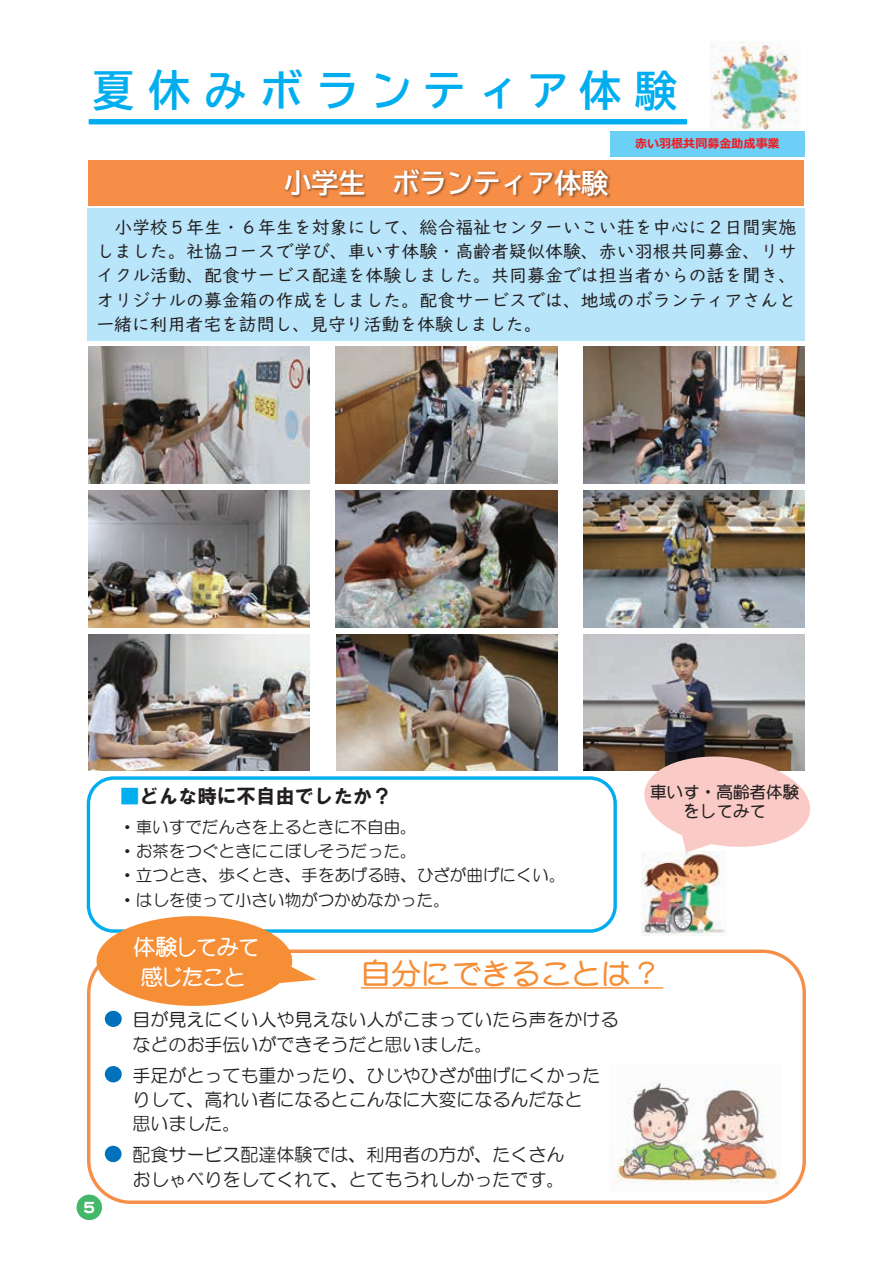
<style>
.page{position:relative;width:893px;height:1263px;background:#fff}
.page>*{position:absolute;margin:0;border:0;box-sizing:border-box;transform-origin:0 0}
.t1{font:42px "BIZ UD Gothic B";letter-spacing:.315em;color:#00aeef}
.t2{font:30px "DF Maru Gothic Pro 6 N W7";color:#f68e36}
.t3{font:27px "BIZ UD Gothic B";color:#fff}
.t4{font:22.35px "DF Maru Gothic Pro 6 N W7";letter-spacing:-.06em;color:#fff}
.t5{font:19.5px "HG Soei Kakugothic UB";color:#231f20}
.t6{font:18px/24.5px "UD Digi Kyokasho NP R";letter-spacing:-.01em;color:#231f20;text-align:justify}
.t7{font:18px/24.5px "HG Maru Gothic MPRO";color:#231f20}
.t8{font:16.95px "DF Maru Gothic Pro 5 W9";color:#fff}
.t9{font:16.65px "HG Maru Gothic MPRO";color:#231f20}
.t10{font:16.5px/24.5px "HG Maru Gothic MPRO";color:#231f20}
.t11{font:16.5px "DF Maru Gothic Pro 6 N W7";color:#231f20}
.t12{font:700 12px "Meiryo";color:#ee1d23}
.s1{color:#00aeef}
</style>
<div class="page">
<div style="left:77px;top:1194px;width:25px;height:26px;background:#44b869;border-radius:50%"></div>
<img style="left:88px;top:347px;width:222px;height:137px">
<img style="left:336px;top:347px;width:221px;height:137px">
<img style="left:583px;top:347px;width:221px;height:137px">
<img style="left:583px;top:490px;width:221px;height:137px">
<img style="left:336px;top:490px;width:221px;height:137px">
<img style="left:583px;top:634px;width:221px;height:137px">
<img style="left:336px;top:634px;width:221px;height:137px">
<img style="left:88px;top:491px;width:222px;height:136px">
<img style="left:88px;top:634px;width:222px;height:137px">
<img style="left:711px;top:42px;width:88px;height:88px">
<div style="left:89px;top:119px;width:598px;height:5px;background:#00aeef"></div>
<div style="left:89px;top:160px;width:715px;height:45px;background:#f68e48"></div>
<img style="left:285px;top:169px;width:326px;height:30px">
<div style="left:610px;top:131px;width:194px;height:25px;background:#6bcff6"></div>
<div style="left:88px;top:208px;width:717px;height:133px;background:#b9e5fa"></div>
<img style="left:641px;top:853px;width:85px;height:82px">
<div style="left:87px;top:776px;width:530px;height:157px;border:3px solid #00aeef;border-radius:26px"></div>
<svg style="left:633px;top:751px;width:177px;height:102px"></svg>
<img style="left:615px;top:1081px;width:165px;height:103px">
<div style="left:87px;top:949px;width:719px;height:255px;border:3px solid #f68e48;border-radius:42px"></div>
<svg style="left:87px;top:910px;width:230px;height:102px"></svg>
<svg style="left:361px;top:987px;width:302px;height:2px"></svg>
<div style="left:105px;top:1011px;width:17px;height:16px;background:#0072bc;border-radius:50%"></div>
<div style="left:105px;top:1066px;width:17px;height:16px;background:#0072bc;border-radius:50%"></div>
<div style="left:105px;top:1146px;width:17px;height:16px;background:#0072bc;border-radius:50%"></div>
<h1 class="t1" style="left:92px;top:69px;width:586px">夏休みボランティア体験</h1>
<h3 class="t3" style="left:284px;top:169px;width:82px">小学生</h3>
<h3 class="t3" style="left:392px;top:169px;width:218px">ボランティア体験</h3>
<p class="t12" style="left:635px;top:136px;width:146px">赤い羽根共同募金助成事業</p>
<p class="t6" style="left:96px;top:215px;width:701px">　小学校５年生・６年生を対象にして、総合福祉センターいこい荘を中心に２日間実施しました。社協コースで学び、車いす体験・高齢者疑似体験、赤い羽根共同募金、リサイクル活動、配食サービス配達を体験しました。共同募金では担当者からの話を聞き、オリジナルの募金箱の作成をしました。配食サービスでは、地域のボランティアさんと一緒に利用者宅を訪問し、見守り活動を体験しました。</p>
<p class="t5" style="left:120px;top:786px;width:274px"><span class="s1">■</span>どんな時に不自由でしたか？</p>
<p class="t10" style="left:119px;top:814px;width:299px">・車いすでだんさを上るときに不自由。</p>
<p class="t11" style="left:650px;top:782px;width:151px">車いす・高齢者体験</p>
<p class="t11" style="left:650px;top:802px;width:117px">　　をしてみて</p>
<p class="t8" style="left:83px;top:1198px;width:14px">5</p>
<p class="t10" style="left:119px;top:839px;width:448px">・お茶をつぐときにこぼしそうだった。<br>・立つとき、歩くとき、手をあげる時、ひざが曲げにくい。</p>
<p class="t9" style="left:119px;top:891px;width:332px">・はしを使って小さい物がつかめなかった。</p>
<p class="t4" style="left:133px;top:934px;width:128px">体験してみて</p>
<h2 class="t2" style="left:361px;top:956px;width:302px">自分にできることは?</h2>
<p class="t4" style="left:140px;top:964px;width:107px">感じたこと</p>
<p class="t7" style="left:133px;top:1007px;width:488px">目が見えにくい人や見えない人がこまっていたら声をかけるなどのお手伝いができそうだと思いました。</p>
<p class="t7" style="left:133px;top:1063px;width:470px">手足がとっても重かったり、ひじやひざが曲げにくかったりして、高れい者になるとこんなに大変になるんだなと思いました。</p>
<p class="t7" style="left:133px;top:1142px;width:434px">配食サービス配達体験では、利用者の方が、たくさんおしゃべりをしてくれて、とてもうれしかったです。</p>
</div>
